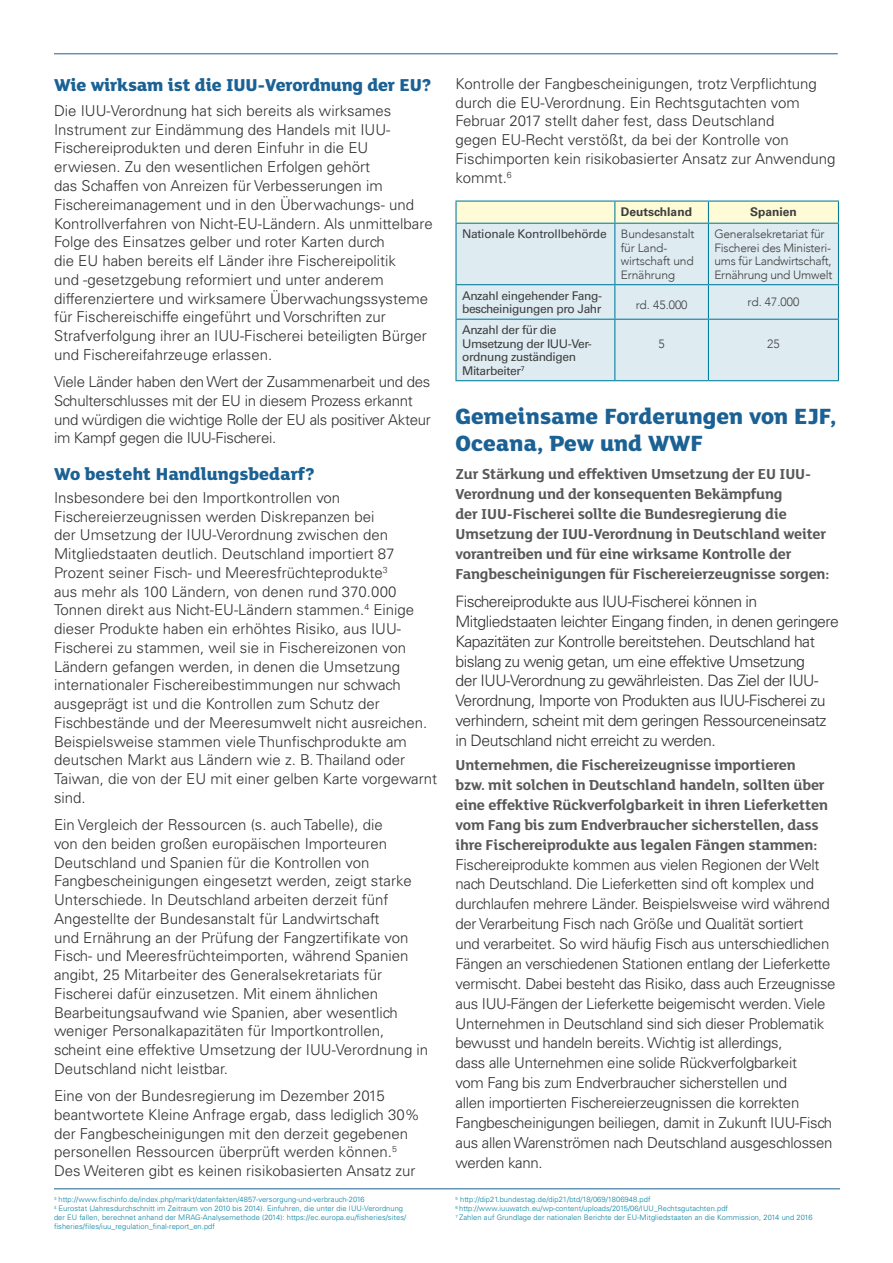
<style>
.page{position:relative;width:893px;height:1263px;background:#fff}
.page>*{position:absolute;margin:0;border:0;box-sizing:border-box;transform-origin:0 0}
.t1{font:800 24px/27px "FS Lola";color:#1b6194}
.t2{font:800 18.75px "FS Lola";letter-spacing:-.01em;color:#1b6194}
.t3{font:700 15.75px/19.8px "FS Lola";letter-spacing:-.01em;color:#57585a}
.t4{font:300 15.75px/19.8px "Univers";letter-spacing:-.03em;color:#312f30}
.t5{font:300 15px/18.8px "Univers";color:#312f30}
.t6{font:300 15px/20px "Univers";letter-spacing:-.02em;color:#312f30}
.t7{font:300 12px/13.5px "Avenir";letter-spacing:-.02em;color:#3e3e3f}
.t8{font:12px/13.5px "Univers";letter-spacing:-.03em;color:#3e3e3f}
.t9{font:700 12px "Univers";color:#3e3e3f}
.t10{font:300 7.5px/9px "Univers";letter-spacing:.01em;color:#0080a1}
</style>
<div class="page">
<hr style="left:54px;top:54px;width:784px;height:1px;background:#1b6194">
<hr style="left:54px;top:1188px;width:786px;height:1px;background:#1b6194">
<div style="left:457px;top:224px;width:381px;height:156px;background:#deebf1"></div>
<hr style="left:455px;top:201px;width:160px;height:1px;background:#007c9d">
<hr style="left:455px;top:202px;width:2px;height:21px;background:#007c9d">
<hr style="left:455px;top:223px;width:160px;height:1px;background:#007c9d">
<hr style="left:708px;top:223px;width:131px;height:1px;background:#007c9d">
<hr style="left:614px;top:224px;width:1px;height:60px;background:#007c9d">
<hr style="left:708px;top:224px;width:1px;height:60px;background:#007c9d">
<hr style="left:615px;top:284px;width:93px;height:1px;background:#007c9d">
<hr style="left:455px;top:284px;width:160px;height:1px;background:#007c9d">
<hr style="left:614px;top:285px;width:1px;height:34px;background:#007c9d">
<hr style="left:455px;top:319px;width:160px;height:1px;background:#007c9d">
<hr style="left:615px;top:319px;width:93px;height:1px;background:#007c9d">
<hr style="left:614px;top:320px;width:1px;height:60px;background:#007c9d">
<hr style="left:708px;top:320px;width:1px;height:60px;background:#007c9d">
<hr style="left:708px;top:284px;width:131px;height:1px;background:#007c9d">
<hr style="left:708px;top:285px;width:1px;height:34px;background:#007c9d">
<hr style="left:708px;top:319px;width:131px;height:1px;background:#007c9d">
<svg style="left:456px;top:201px;width:383px;height:22px;background:#f1f4d3"></svg>
<hr style="left:615px;top:223px;width:93px;height:1px;background:#007c9d">
<hr style="left:455px;top:224px;width:2px;height:60px;background:#007c9d">
<hr style="left:838px;top:224px;width:1px;height:60px;background:#007c9d">
<hr style="left:455px;top:285px;width:2px;height:34px;background:#007c9d">
<hr style="left:838px;top:285px;width:1px;height:34px;background:#007c9d">
<hr style="left:455px;top:320px;width:2px;height:60px;background:#007c9d">
<hr style="left:838px;top:320px;width:1px;height:60px;background:#007c9d">
<hr style="left:455px;top:380px;width:160px;height:1px;background:#007c9d">
<hr style="left:615px;top:380px;width:93px;height:1px;background:#007c9d">
<hr style="left:708px;top:380px;width:131px;height:1px;background:#007c9d">
<p class="t2" style="left:54px;top:72px;width:379px">Wie wirksam ist die IUU-Verordnung der EU?</p>
<p class="t5" style="left:54px;top:101px;width:380px">Die IUU-Verordnung hat sich bereits als wirksames Instrument zur Eindämmung des Handels mit IUU-Fischereiprodukten und deren Einfuhr in die EU erwiesen. Zu den wesentlichen Erfolgen gehört<br>das Schaffen von Anreizen für Verbesserungen im Fischereimanagement und in den Überwachungs- und Kontrollverfahren von Nicht-EU-Ländern. Als unmittelbare Folge des Einsatzes gelber und roter Karten durch<br>die EU haben bereits elf Länder ihre Fischereipolitik<br>und -gesetzgebung reformiert und unter anderem differenziertere und wirksamere Überwachungssysteme für Fischereischiffe eingeführt und Vorschriften zur Strafverfolgung ihrer an IUU-Fischerei beteiligten Bürger und Fischereifahrzeuge erlassen.</p>
<p class="t6" style="left:54px;top:372px;width:378px;line-height:18.8px">Viele Länder haben den Wert der Zusammenarbeit und des Schulterschlusses mit der EU in diesem Prozess erkannt und würdigen die wichtige Rolle der EU als positiver Akteur im Kampf gegen die IUU-Fischerei.</p>
<p class="t2" style="left:54px;top:461px;width:263px">Wo besteht Handlungsbedarf?</p>
<p class="t5" style="left:54px;top:488px;width:385px">Insbesondere bei den Importkontrollen von Fischereierzeugnissen werden Diskrepanzen bei<br>der Umsetzung der IUU-Verordnung zwischen den Mitgliedstaaten deutlich. Deutschland importiert 87<br>Prozent seiner Fisch- und Meeresfrüchteprodukte<sup>3<br></sup>aus mehr als 100 Ländern, von denen rund 370.000<br>Tonnen direkt aus Nicht-EU-Ländern stammen.<sup>4</sup> Einige dieser Produkte haben ein erhöhtes Risiko, aus IUU-Fischerei zu stammen, weil sie in Fischereizonen von Ländern gefangen werden, in denen die Umsetzung internationaler Fischereibestimmungen nur schwach ausgeprägt ist und die Kontrollen zum Schutz der Fischbestände und der Meeresumwelt nicht ausreichen.<br>Beispielsweise stammen viele Thunfischprodukte am deutschen Markt aus Ländern wie z. B. Thailand oder Taiwan, die von der EU mit einer gelben Karte vorgewarnt sind.</p>
<p class="t5" style="left:54px;top:815px;width:376px">Ein Vergleich der Ressourcen (s. auch Tabelle), die<br>von den beiden großen europäischen Importeuren Deutschland und Spanien für die Kontrollen von Fangbescheinigungen eingesetzt werden, zeigt starke Unterschiede. In Deutschland arbeiten derzeit fünf Angestellte der Bundesanstalt für Landwirtschaft<br>und Ernährung an der Prüfung der Fangzertifikate von Fisch- und Meeresfrüchteimporten, während Spanien angibt, 25 Mitarbeiter des Generalsekretariats für Fischerei dafür einzusetzen. Mit einem ähnlichen Bearbeitungsaufwand wie Spanien, aber wesentlich weniger Personalkapazitäten für Importkontrollen, scheint eine effektive Umsetzung der IUU-Verordnung in Deutschland nicht leistbar.</p>
<p class="t5" style="left:54px;top:1086px;width:367px">Eine von der Bundesregierung im Dezember 2015 beantwortete Kleine Anfrage ergab, dass lediglich 30% der Fangbescheinigungen mit den derzeit gegebenen personellen Ressourcen überprüft werden können.<sup>5<br></sup>Des Weiteren gibt es keinen risikobasierten Ansatz zur</p>
<p class="t10" style="left:54px;top:1195px;width:312px"><sup>3</sup> http://www.fischinfo.de/index.php/markt/datenfakten/4857-versorgung-und-verbrauch-2016</p>
<p class="t10" style="left:54px;top:1204px;width:354px"><sup>4</sup> Eurostat (Jahresdurchschnitt im Zeitraum von 2010 bis 2014). Einfuhren, die unter die IUU-Verordnung der EU fallen, berechnet anhand der MRAG-Analysemethode (2014): https://ec.europa.eu/fisheries/sites/ fisheries/files/iuu_regulation_final-report_en.pdf</p>
<p class="t5" style="left:455px;top:74px;width:381px">Kontrolle der Fangbescheinigungen, trotz Verpflichtung durch die EU-Verordnung. Ein Rechtsgutachten vom Februar 2017 stellt daher fest, dass Deutschland<br>gegen EU-Recht verstößt, da bei der Kontrolle von Fischimporten kein risikobasierter Ansatz zur Anwendung kommt.<sup>6</sup></p>
<p class="t9" style="left:621px;top:205px;width:73px">Deutschland</p>
<p class="t9" style="left:750px;top:205px;width:48px">Spanien</p>
<p class="t8" style="left:462px;top:227px;width:146px">Nationale Kontrollbehörde</p>
<p class="t7" style="left:621px;top:227px;width:75px">Bundesanstalt für Land&shy;wirtschaft und<br>Ernährung</p>
<p class="t7" style="left:714px;top:227px;width:120px">Generalsekretariat für<br>Fischerei des Ministeri&shy;ums für Landwirtschaft,<br>Ernährung und Umwelt</p>
<p class="t8" style="left:462px;top:289px;width:142px">Anzahl eingehender Fang&shy;bescheinigungen pro Jahr</p>
<p class="t7" style="left:636px;top:299px;width:53px">rd. 45.000</p>
<p class="t7" style="left:748px;top:296px;width:53px">rd. 47.000</p>
<p class="t8" style="left:462px;top:323px;width:131px">Anzahl der für die<br>Umsetzung der IUU-Ver&shy;ordnung zuständigen<br>Mitarbeiter<sup>7</sup></p>
<p class="t7" style="left:658px;top:338px;width:8px">5</p>
<p class="t7" style="left:767px;top:338px;width:14px">25</p>
<p class="t1" style="left:455px;top:401px;width:382px">Gemeinsame Forderungen von EJF,<br>Oceana, Pew und WWF</p>
<p class="t3" style="left:455px;top:463px;width:375px">Zur Stärkung und effektiven Umsetzung der EU IUU-Verordnung und der konsequenten Bekämpfung<br>der IUU-Fischerei sollte die Bundesregierung die Umsetzung der IUU-Verordnung in Deutschland weiter vorantreiben und für eine wirksame Kontrolle der Fangbescheinigungen für Fischereierzeugnisse sorgen:</p>
<p class="t4" style="left:455px;top:591px;width:385px">Fischereiprodukte aus IUU-Fischerei können in Mitgliedstaaten leichter Eingang finden, in denen geringere Kapazitäten zur Kontrolle bereitstehen. Deutschland hat bislang zu wenig getan, um eine effektive Umsetzung<br>der IUU-Verordnung zu gewährleisten. Das Ziel der IUU-Verordnung, Importe von Produkten aus IUU-Fischerei zu verhindern, scheint mit dem geringen Ressourceneinsatz in Deutschland nicht erreicht zu werden.</p>
<p class="t3" style="left:455px;top:754px;width:374px">Unternehmen, die Fischereizeugnisse importieren bzw. mit solchen in Deutschland handeln, sollten über eine effektive Rückverfolgbarkeit in ihren Lieferketten vom Fang bis zum Endverbraucher sicherstellen, dass ihre Fischereiprodukte aus legalen Fängen stammen:</p>
<p class="t6" style="left:455px;top:854px;width:382px">Fischereiprodukte kommen aus vielen Regionen der Welt nach Deutschland. Die Lieferketten sind oft komplex und durchlaufen mehrere Länder. Beispielsweise wird während der Verarbeitung Fisch nach Größe und Qualität sortiert<br>und verarbeitet. So wird häufig Fisch aus unterschiedlichen Fängen an verschiedenen Stationen entlang der Lieferkette vermischt. Dabei besteht das Risiko, dass auch Erzeugnisse aus IUU-Fängen der Lieferkette beigemischt werden. Viele Unternehmen in Deutschland sind sich dieser Problematik bewusst und handeln bereits. Wichtig ist allerdings,<br>dass alle Unternehmen eine solide Rückverfolgbarkeit<br>vom Fang bis zum Endverbraucher sicherstellen und<br>allen importierten Fischereierzeugnissen die korrekten Fangbescheinigungen beiliegen, damit in Zukunft IUU-Fisch aus allen Warenströmen nach Deutschland ausgeschlossen werden kann.</p>
<p class="t10" style="left:455px;top:1195px;width:196px"><sup>5</sup> http://dip21.bundestag.de/dip21/btd/18/069/1806948.pdf</p>
<p class="t10" style="left:455px;top:1204px;width:274px"><sup>6</sup> http://www.iuuwatch.eu/wp-content/uploads/2015/06/IUU_Rechtsgutachten.pdf</p>
<p class="t10" style="left:455px;top:1213px;width:359px"><sup>7</sup> Zahlen auf Grundlage der nationalen Berichte der EU-Mitgliedstaaten an die Kommission, 2014 und 2016</p>
</div>
